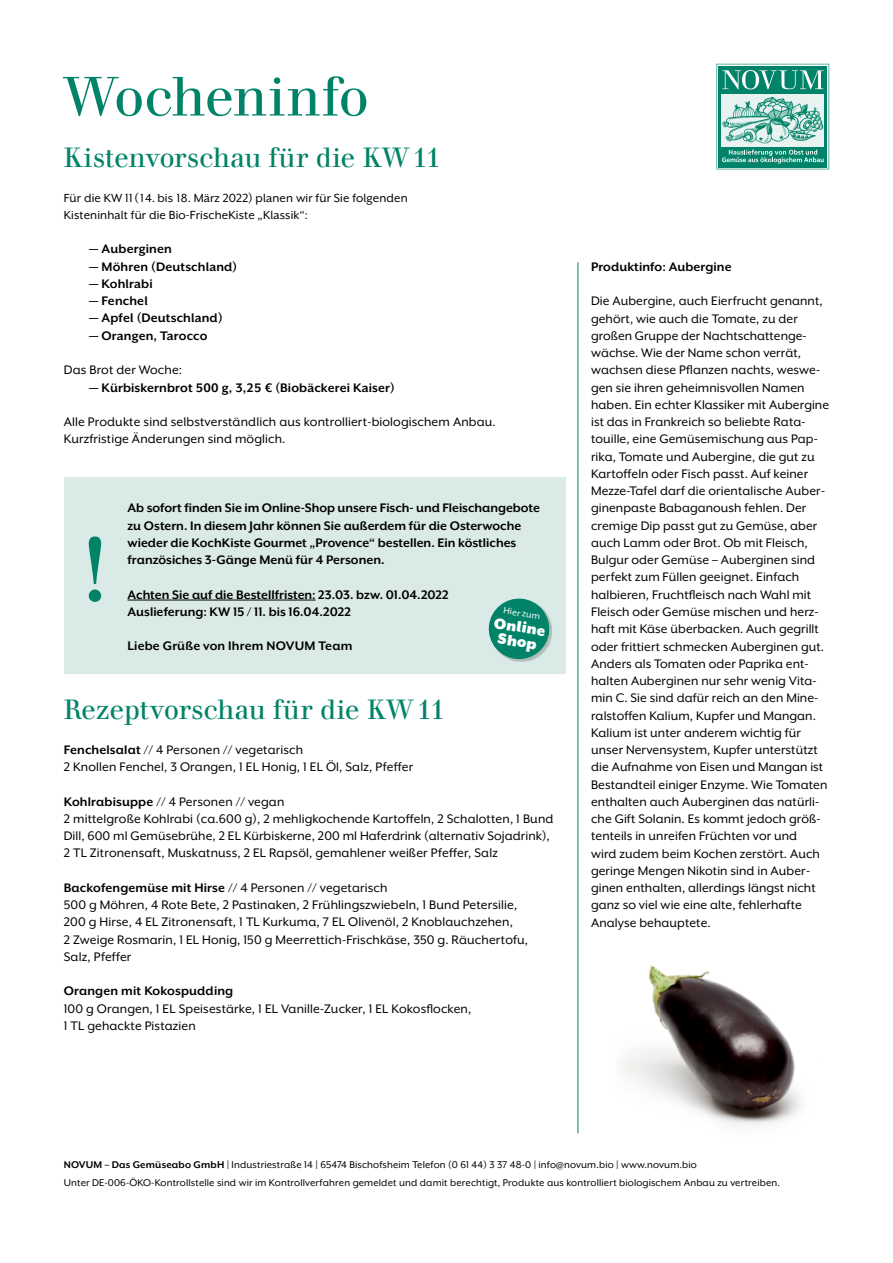
<style>
.page{position:relative;width:893px;height:1263px;background:#fff}
.page>*{position:absolute;margin:0;border:0;box-sizing:border-box;transform-origin:0 0}
.t1{font:90px "Walbaum Com";color:#008369}
.t2{font:54px "Walbaum Com";letter-spacing:-.015em;color:#008368}
.t3{font:27px "Walbaum Com";color:#008368}
.t4{font:900 17.25px/14.7px "Mr Eaves XL San OT";color:#fff;text-align:center}
.t5{font:14.25px/17.2px "Mr Eaves XL San OT";letter-spacing:.005em;color:#000}
.t6{font:700 14.25px/17.2px "Mr Eaves XL San OT";letter-spacing:.005em;color:#000}
.t7{font:13.5px/17.2px "Mr Eaves XL San OT";letter-spacing:.01em;color:#000}
.t8{font:11.25px/17.7px "Mr Eaves XL San OT";letter-spacing:.01em;color:#000}
.t9{font:10.35px "Mr Eaves XL San OT";color:#fff}
.s1{font-weight:700}
</style>
<div class="page">
<svg style="left:716px;top:64px;width:113px;height:105px;background:#6db7a8"></svg>
<img style="left:621px;top:965px;width:179px;height:161px">
<hr style="left:578px;top:262px;width:1px;height:871px;background:#008368">
<div style="left:64px;top:478px;width:502px;height:196px;background:#daeae6"></div>
<hr style="left:128px;top:600px;width:188px;height:1px;background:#000">
<div style="left:491px;top:600px;width:62px;height:62px;background:#000;opacity:.2"></div>
<svg style="left:488px;top:598px;width:63px;height:62px"></svg>
<h2 class="t2" style="left:64px;top:64px;width:307px">Wocheninfo</h2>
<h3 class="t3" style="left:64px;top:142px;width:378px">Kistenvorschau für die KW11</h3>
<p class="t7" style="left:64px;top:189px;width:346px">Für die KW 11(14. bis 18. März 2022) planen wir für Sie folgenden<br>Kisteninhalt für die Bio-FrischeKiste „Klassik“:</p>
<p class="t6" style="left:89px;top:240px;width:84px">— Auberginen</p>
<p class="t6" style="left:89px;top:258px;width:149px">— Möhren (Deutschland)</p>
<p class="t6" style="left:89px;top:275px;width:65px">— Kohlrabi</p>
<p class="t6" style="left:89px;top:292px;width:60px">— Fenchel</p>
<p class="t6" style="left:89px;top:309px;width:135px">— Apfel (Deutschland)</p>
<p class="t6" style="left:89px;top:327px;width:120px">— Orangen, Tarocco</p>
<p class="t5" style="left:64px;top:361px;width:120px">Das Brot der Woche:</p>
<p class="t6" style="left:89px;top:379px;width:307px">— Kürbiskernbrot 500 g, 3,25 € (Biobäckerei Kaiser)</p>
<p class="t5" style="left:64px;top:413px;width:434px">Alle Produkte sind selbstverständlich aus kontrolliert-biologischem Anbau.<br>Kurzfristige Änderungen sind möglich.</p>
<h1 class="t1" style="left:82px;top:516px;width:28px">!</h1>
<p class="t6" style="left:128px;top:499px;width:414px">Ab sofort finden Sie im Online-Shop unsere Fisch- und Fleischangebote zu Ostern. In diesem Jahr können Sie außerdem für die Osterwoche wieder die KochKiste Gourmet „Provence“ bestellen. Ein köstliches französiches 3-Gänge Menü für 4 Personen.</p>
<p class="t6" style="left:128px;top:586px;width:323px">Achten Sie auf die Bestellfristen: 23.03. bzw. 01.04.2022<br>Auslieferung: KW 15 / 11. bis 16.04.2022</p>
<p class="t6" style="left:128px;top:637px;width:226px">Liebe Grüße von Ihrem NOVUM Team</p>
<p class="t9" style="left:504px;top:605px;width:38px;rotate:9deg">Hier zum</p>
<p class="t4" style="left:495px;top:615px;width:53px;rotate:9deg">Online<br>Shop</p>
<h3 class="t3" style="left:64px;top:694px;width:383px">Rezeptvorschau für die KW11</h3>
<p class="t5" style="left:64px;top:741px;width:351px"><span class="s1">Fenchelsalat</span> // 4 Personen // vegetarisch<br>2 Knollen Fenchel, 3 Orangen, 1 EL Honig, 1 EL Öl, Salz, Pfeffer</p>
<p class="t5" style="left:64px;top:793px;width:491px"><span class="s1">Kohlrabisuppe</span> // 4 Personen // vegan<br>2 mittelgroße Kohlrabi (ca.600 g), 2 mehligkochende Kartoffeln, 2 Schalotten, 1 Bund Dill, 600 ml Gemüsebrühe, 2 EL Kürbiskerne, 200 ml Haferdrink (alternativ Sojadrink), 2 TL Zitronensaft, Muskatnuss, 2 EL Rapsöl, gemahlener weißer Pfeffer, Salz</p>
<p class="t5" style="left:64px;top:879px;width:466px"><span class="s1">Backofengemüse mit Hirse</span> // 4 Personen // vegetarisch<br>500 g Möhren, 4 Rote Bete, 2 Pastinaken, 2 Frühlingszwiebeln, 1 Bund Petersilie, 200 g Hirse, 4 EL Zitronensaft, 1 TL Kurkuma, 7 EL Olivenöl, 2 Knoblauchzehen,<br>2 Zweige Rosmarin, 1 EL Honig, 150 g Meerrettich-Frischkäse, 350 g. Räuchertofu, Salz, Pfeffer</p>
<p class="t6" style="left:64px;top:982px;width:171px">Orangen mit Kokospudding</p>
<p class="t5" style="left:64px;top:1000px;width:409px">100 g Orangen, 1 EL Speisestärke, 1 EL Vanille-Zucker, 1 EL Kokosflocken,<br>1 TL gehackte Pistazien</p>
<p class="t6" style="left:591px;top:258px;width:142px">Produktinfo: Aubergine</p>
<p class="t5" style="left:591px;top:292px;width:240px">Die Aubergine, auch Eierfrucht genannt, gehört, wie auch die Tomate, zu der großen Gruppe der Nachtschattenge&shy;wächse. Wie der Name schon verrät, wachsen diese Pflanzen nachts, weswe&shy;gen sie ihren geheimnisvollen Namen haben. Ein echter Klassiker mit Aubergine ist das in Frankreich so beliebte Rata&shy;touille, eine Gemüsemischung aus Pap&shy;rika, Tomate und Aubergine, die gut zu Kartoffeln oder Fisch passt. Auf keiner Mezze-Tafel darf die orientalische Auber&shy;ginenpaste Babaganoush fehlen. Der cremige Dip passt gut zu Gemüse, aber auch Lamm oder Brot. Ob mit Fleisch, Bulgur oder Gemüse – Auberginen sind perfekt zum Füllen geeignet. Einfach halbieren, Fruchtfleisch nach Wahl mit Fleisch oder Gemüse mischen und herz&shy;haft mit Käse überbacken. Auch gegrillt oder frittiert schmecken Auberginen gut.<br>Anders als Tomaten oder Paprika ent&shy;halten Auberginen nur sehr wenig Vita&shy;min C. Sie sind dafür reich an den Mine&shy;ralstoffen Kalium, Kupfer und Mangan.<br>Kalium ist unter anderem wichtig für unser Nervensystem, Kupfer unterstützt die Aufnahme von Eisen und Mangan ist Bestandteil einiger Enzyme. Wie Tomaten enthalten auch Auberginen das natürli&shy;che Gift Solanin. Es kommt jedoch größ&shy;tenteils in unreifen Früchten vor und<br>wird zudem beim Kochen zerstört. Auch geringe Mengen Nikotin sind in Auber&shy;ginen enthalten, allerdings längst nicht ganz so viel wie eine alte, fehlerhafte Analyse behauptete.</p>
<p class="t8" style="left:64px;top:1156px;width:718px"><span class="s1">NOVUM – Das Gemüseabo GmbH</span> | Industriestraße 14 | 65474 Bischofsheim Telefon (0 61 44) 3 37 48-0 | info@novum.bio | www.novum.bio<br>Unter DE-006-ÖKO-Kontrollstelle sind wir im Kontrollverfahren gemeldet und damit berechtigt, Produkte aus kontrolliert biologischem Anbau zu vertreiben.</p>
</div>
